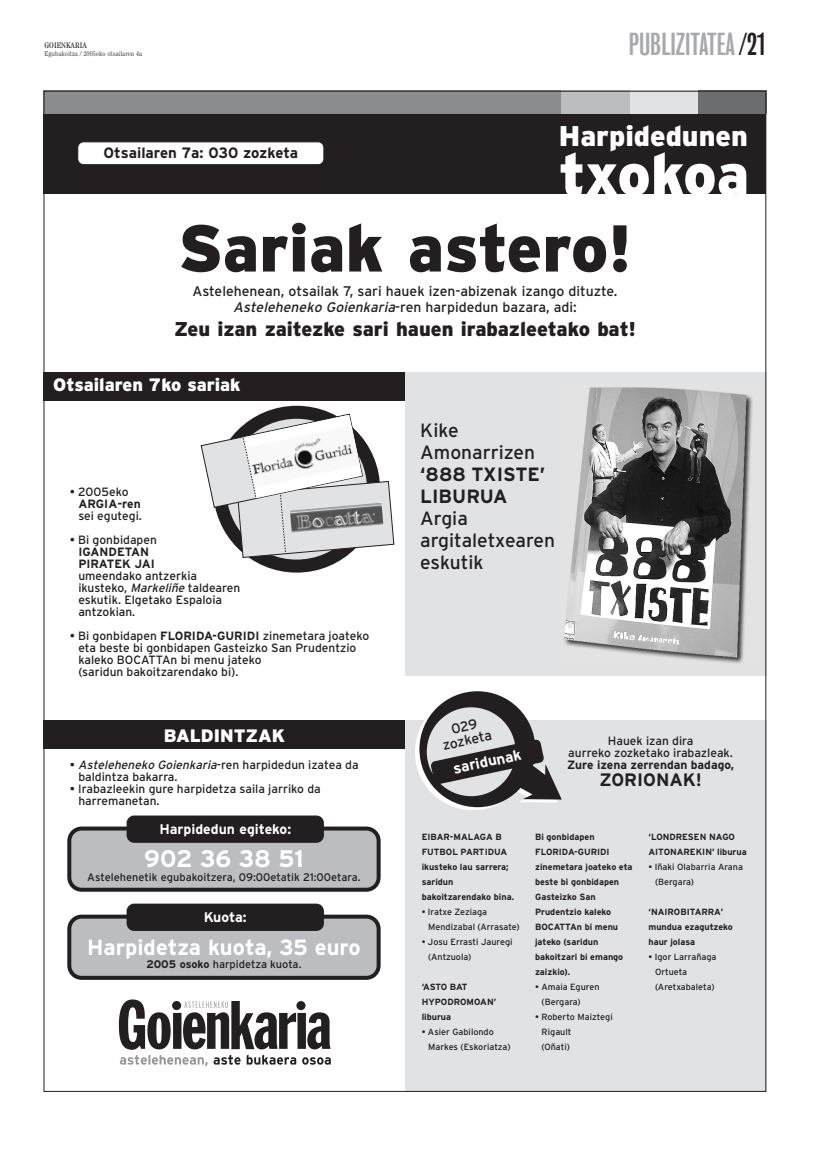
<style>
.page{position:relative;width:821px;height:1162px;background:#fff}
.page>*{position:absolute;margin:0;border:0;box-sizing:border-box;transform-origin:0 0}
.t1{font:900 66px "Interstate";color:#231f20}
.t2{font:900 59px "Interstate";letter-spacing:-.01em;color:#fff}
.t3{font:29px "Bureau Grot One Three";color:#a8a9ad}
.t4{font:900 28.5px "Interstate";color:#fff}
.t5{font:700 24px "Interstate";letter-spacing:-.015em;color:#fff}
.t6{font:700 22px "Interstate";color:#fff}
.t7{font:900 20px "Interstate";color:#231f20}
.t8{font:19.2px/21.9px "Interstate";color:#231f20}
.t9{font:700 19.2px/21.9px "Interstate";color:#231f20}
.t10{font:900 18px "Interstate";color:#fff}
.t11{font:700 18px "Interstate";color:#231f20}
.t12{font:700 15px "Interstate";letter-spacing:-.005em;color:#231f20}
.t13{font:700 15px "Interstate";color:#fff}
.t14{font:14px/14px "Interstate";color:#231f20;text-align:center}
.t15{font:700 14px "Interstate";color:#fff}
.t16{font:12px/12px "Interstate";color:#231f20}
.t17{font:700 12px/12px "Interstate";color:#231f20}
.t18{font:11px "Interstate";color:#231f20}
.t19{font:700 9px/15px "Interstate";color:#231f20}
.t20{font:9px/15px "Interstate";color:#231f20}
.t21{font:condensed 8px "Century";letter-spacing:.005em;color:#231f20}
.t22{font:300 condensed 7px "Century";letter-spacing:.005em;color:#231f20}
.s1{color:#231f20}
.s2{font-style:italic}
.s3{font-weight:700}
</style>
<div class="page">
<div style="left:405px;top:372px;width:361px;height:304px;background:#e1e2e4"></div>
<div style="left:405px;top:721px;width:361px;height:371px;background:#e1e2e4"></div>
<div style="left:44px;top:91px;width:722px;height:23px;background:#8a8c8f"></div>
<div style="left:44px;top:114px;width:722px;height:80px;background:#231f20"></div>
<div style="left:698px;top:91px;width:68px;height:23px;background:#6c6d70"></div>
<div style="left:630px;top:91px;width:68px;height:23px;background:#e1e2e4"></div>
<div style="left:562px;top:91px;width:68px;height:23px;background:#bcbdc0"></div>
<div style="left:44px;top:721px;width:361px;height:28px;background:#231f20"></div>
<div style="left:415px;top:694px;width:116px;height:116px;background:#fff;border-radius:50%"></div>
<div style="left:419px;top:691px;width:116px;height:116px;background:#231f20;border-radius:50%"></div>
<div style="left:427px;top:707px;width:89px;height:89px;background:#e1e2e4;border-radius:50%"></div>
<svg style="left:431px;top:739px;width:131px;height:64px"></svg>
<div style="left:78px;top:142px;width:246px;height:23px;background:#fff;border-radius:6px"></div>
<div style="left:78px;top:142px;width:246px;height:23px;border:1px solid #231f20;border-radius:6px"></div>
<div style="left:44px;top:372px;width:361px;height:28px;background:#231f20"></div>
<div style="left:69px;top:829px;width:310px;height:61px;background:#bcbdc0;border-radius:12px"></div>
<div style="left:67px;top:827px;width:314px;height:65px;border:4px solid #231f20;border-radius:12px"></div>
<div style="left:128px;top:817px;width:194px;height:24px;background:#231f20;border-radius:6px"></div>
<div style="left:127px;top:816px;width:197px;height:27px;border:3px solid #231f20;border-radius:6px"></div>
<div style="left:69px;top:917px;width:310px;height:61px;background:#bcbdc0;border-radius:12px"></div>
<div style="left:67px;top:915px;width:314px;height:65px;border:4px solid #231f20;border-radius:12px"></div>
<div style="left:128px;top:905px;width:194px;height:24px;background:#231f20;border-radius:6px"></div>
<div style="left:127px;top:904px;width:197px;height:27px;border:3px solid #231f20;border-radius:6px"></div>
<div style="left:296px;top:1001px;width:10px;height:9px;background:#231f20;border-radius:50%"></div>
<div style="left:297px;top:1013px;width:9px;height:36px;background:#231f20"></div>
<svg style="left:307px;top:1012px;width:23px;height:37px"></svg>
<svg style="left:119px;top:999px;width:177px;height:67px"></svg>
<svg style="left:302px;top:1057px;width:29px;height:8px"></svg>
<img style="left:564px;top:387px;width:189px;height:277px">
<div style="left:213px;top:406px;width:167px;height:167px;border:13px solid #231f20;border-radius:50%"></div>
<svg style="left:201px;top:412px;width:193px;height:154px"></svg>
<p class="t21" style="left:44px;top:42px;width:44px">GOIENKARIA</p>
<p class="t22" style="left:44px;top:51px;width:99px">Egubakoitza / 2005eko otsailaren 4a</p>
<p class="t12" style="left:104px;top:148px;width:196px">Otsailaren 7a: 030 zozketa</p>
<h3 class="t3" style="left:629px;top:33px;width:138px">PUBLIZITATEA<span class="s1">/21</span></h3>
<h3 class="t4" style="left:559px;top:126px;width:190px">Harpidedunen</h3>
<h2 class="t2" style="left:559px;top:153px;width:192px">txokoa</h2>
<h1 class="t1" style="left:178px;top:224px;width:455px">Sariak astero!</h1>
<p class="t14" style="left:192px;top:284px;width:426px;line-height:16px">Astelehenean, otsailak 7, sari hauek izen-abizenak izango dituzte.<br><span class="s2">Asteleheneko Goienkaria</span>-ren harpidedun bazara, adi:</p>
<h3 class="t7" style="left:174px;top:321px;width:463px">Zeu izan zaitezke sari hauen irabazleetako bat!</h3>
<h3 class="t10" style="left:53px;top:378px;width:189px">Otsailaren 7ko sariak</h3>
<p class="t16" style="left:70px;top:487px;width:60px">• 2005eko</p>
<p class="t17" style="left:78px;top:499px;width:64px">ARGIA-ren</p>
<p class="t16" style="left:78px;top:511px;width:65px">sei egutegi.</p>
<p class="t16" style="left:70px;top:535px;width:89px">• Bi gonbidapen</p>
<p class="t17" style="left:78px;top:547px;width:78px">IGANDETAN<br>PIRATEK JAI</p>
<p class="t16" style="left:78px;top:571px;width:164px">umeendako antzerkia ikusteko, <span class="s2">Markeliñe</span>taldearen eskutik. Elgetako Espaloia antzokian.</p>
<p class="t16" style="left:78px;top:631px;width:292px;text-indent:-9px">• Bi gonbidapen <span class="s3">FLORIDA-GURIDI</span> zinemetara joateko eta beste bi gonbidapen Gasteizko San Prudentzio kaleko BOCATTAn bi menu jateko<br>(saridun bakoitzarendako bi).</p>
<h3 class="t10" style="left:164px;top:729px;width:123px">BALDINTZAK</h3>
<p class="t16" style="left:78px;top:760px;width:282px;text-indent:-9px">• <span class="s2">Asteleheneko Goienkaria</span>- re n h a r p i d e d u n i z a t e a d a baldintza bakarra.</p>
<p class="t16" style="left:78px;top:784px;width:244px;text-indent:-9px">• Irabazleekin gure harpidetza saila jarriko da harremanetan.</p>
<p class="t15" style="left:159px;top:824px;width:133px">Harpidedun egiteko:</p>
<h3 class="t5" style="left:144px;top:850px;width:161px">902 36 38 51</h3>
<p class="t18" style="left:87px;top:873px;width:275px">Astelehenetik egubakoitzera, 09:00etatik 21:00etara.</p>
<p class="t15" style="left:204px;top:912px;width:45px">Kuota:</p>
<h3 class="t6" style="left:87px;top:939px;width:275px">Harpidetza kuota, 35 euro</h3>
<p class="t18" style="left:146px;top:960px;width:157px"><span class="s3">2005 osoko</span> harpidetza kuota.</p>
<h3 class="t8" style="left:420px;top:422px;width:116px">Kike<br>Amonarrizen</h3>
<h3 class="t9" style="left:420px;top:465px;width:127px">‘888 TXISTE’<br>LIBURUA</h3>
<h3 class="t8" style="left:420px;top:509px;width:136px">Argia argitaletxearen eskutik</h3>
<p class="t14" style="left:439px;top:726px;width:52px;rotate:-12deg">029 zozketa</p>
<p class="t13" style="left:452px;top:763px;width:71px;rotate:-12deg">saridunak</p>
<p class="t16" style="left:568px;top:736px;width:166px;text-align:center">Hauek izan dira<br>aurreko zozketako irabazleak.</p>
<p class="t17" style="left:567px;top:760px;width:168px">Zure izena zerrendan badago,</p>
<h3 class="t11" style="left:599px;top:773px;width:104px">ZORIONAK!</h3>
<p class="t19" style="left:422px;top:830px;width:94px">EIBAR-MALAGA B<br>FUTBOL PARTIDUA ikusteko lau sarrera; saridun bakoitzarendako bina.</p>
<p class="t20" style="left:428px;top:905px;width:93px;text-indent:-7px">• Iratxe Zeziaga<br>Mendizabal (Arrasate)</p>
<p class="t20" style="left:428px;top:935px;width:86px;text-indent:-7px">• Josu Errasti Jauregi (Antzuola)</p>
<p class="t19" style="left:422px;top:980px;width:76px">‘ASTO BAT<br>HYPODROMOAN’ liburua</p>
<p class="t20" style="left:428px;top:1025px;width:84px;text-indent:-7px">• Asier Gabilondo<br>Markes (Eskoriatza)</p>
<p class="t19" style="left:535px;top:830px;width:99px">Bi gonbidapen<br>FLORIDA-GURIDI zinemetara joateko eta beste bi gonbidapen<br>Gasteizko San<br>Prudentzio kaleko<br>BOCATTAn bi menu jateko (saridun bakoitzari bi emango zaizkio).</p>
<p class="t20" style="left:542px;top:980px;width:59px;text-indent:-7px">• Amaia Eguren (Bergara)</p>
<p class="t20" style="left:542px;top:1010px;width:73px;text-indent:-7px">• Roberto Maiztegi<br>Rigault<br>(Oñati)</p>
<p class="t19" style="left:648px;top:830px;width:100px">‘LONDRESEN NAGO<br>AITONAREKIN’ liburua</p>
<p class="t20" style="left:655px;top:860px;width:89px;text-indent:-7px">• Iñaki Olabarria Arana (Bergara)</p>
<p class="t19" style="left:648px;top:905px;width:86px">‘NAIROBITARRA’ mundua ezagutzeko haur jolasa</p>
<p class="t20" style="left:655px;top:950px;width:63px;text-indent:-7px">• Igor Larrañaga<br>Ortueta (Aretxabaleta)</p>
</div>
